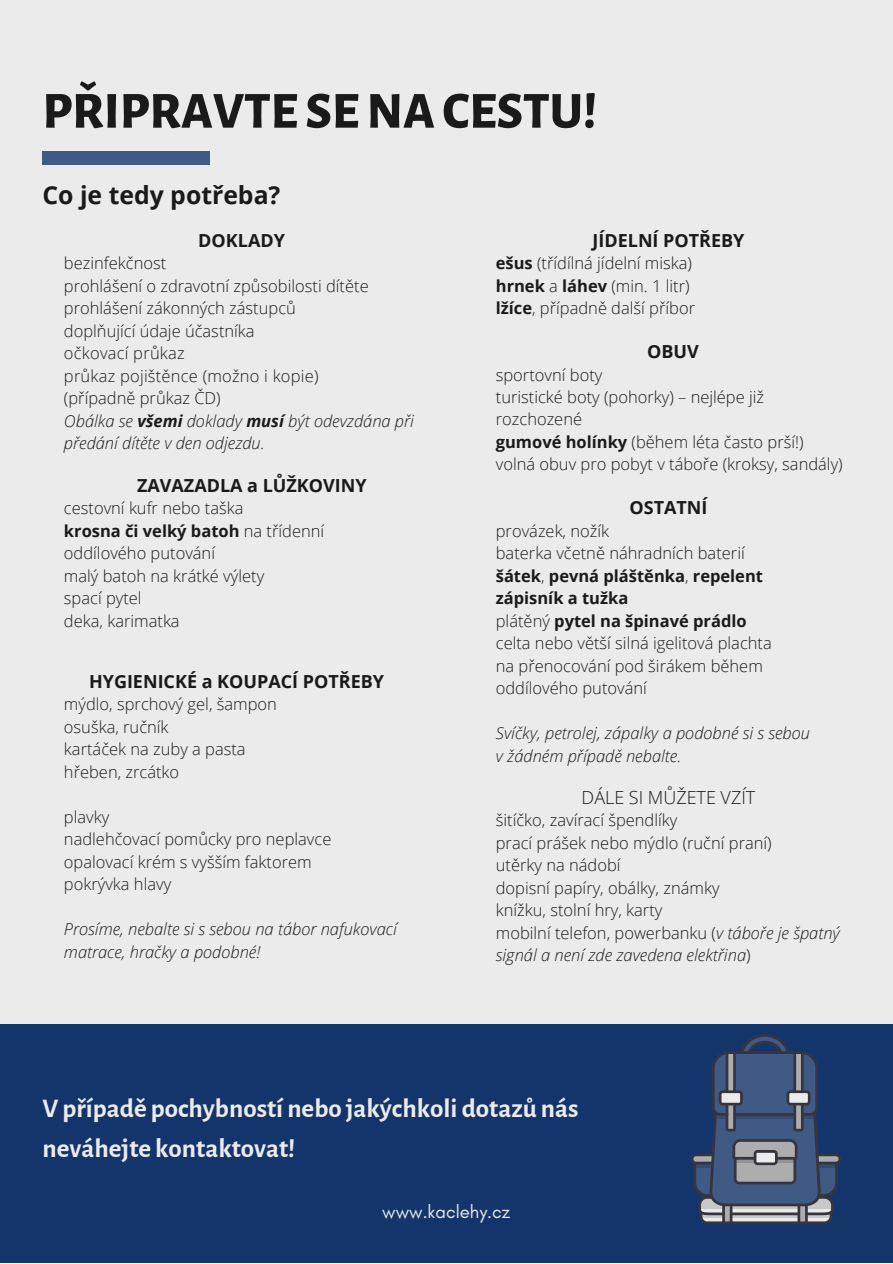
<style>
.page{position:relative;width:893px;height:1264px;background:#fff}
.page>*{position:absolute;margin:0;border:0;box-sizing:border-box;transform-origin:0 0}
.t1{font:800 52.05px "Alegreya Sans";color:#1a1a1a}
.t2{font:700 27px/40.5px "Alegreya Sans";color:#ebebeb}
.t3{font:700 24.75px "Open Sans";color:#1a1a1a}
.t4{font:18.6px "Glacial Indifference";color:#ebebeb}
.t5{font:700 18px "Open Sans";color:#1a1a1a}
.t6{font:300 18px "Open Sans";color:#1a1a1a}
.t7{font:300 16.5px/22.5px "Open Sans";color:#1a1a1a}
.t8{font:italic 300 16.5px/22.5px "Open Sans";color:#1a1a1a}
.t9{font:700 16.5px "Open Sans";color:#1a1a1a}
.s1{font-weight:700}
.s2{font-weight:300}
.s3{font-style:normal}
</style>
<div class="page">
<div style="left:0;top:0;width:892px;height:1262px;background:#ebebeb"></div>
<div style="left:0;top:1024px;width:892px;height:238px;background:#13356c"></div>
<div style="left:42px;top:151px;width:168px;height:14px;background:#3f5a84"></div>
<svg style="left:690px;top:1034px;width:151px;height:190px"></svg>
<p class="t1" style="left:42px;top:86px;width:556px">PŘIPRAVTE SE NACESTU!</p>
<p class="t3" style="left:42px;top:178px;width:239px">Co je tedy potřeba?</p>
<p class="t5" style="left:198px;top:227px;width:88px">DOKLADY</p>
<p class="t7" style="left:64px;top:251px;width:104px">bezinfekčnost</p>
<p class="t7" style="left:64px;top:274px;width:306px">prohlášení o zdravotní způsobilosti dítěte</p>
<p class="t7" style="left:64px;top:296px;width:233px">prohlášení zákonných zástupců</p>
<p class="t7" style="left:64px;top:319px;width:192px">doplňující údaje účastníka</p>
<p class="t7" style="left:64px;top:341px;width:122px">očkovací průkaz</p>
<p class="t7" style="left:64px;top:364px;width:256px">průkaz pojištěnce (možno i kopie)</p>
<p class="t7" style="left:64px;top:386px;width:158px">(případně průkaz ČD)</p>
<p class="t8" style="left:64px;top:409px;width:351px">Obálka se <span class="s1">všemi</span> doklady <span class="s1">musí</span> být odevzdána při předání dítěte v den odjezdu.</p>
<p class="t5" style="left:137px;top:472px;width:231px">ZAVAZADLA a LŮŽKOVINY</p>
<p class="t7" style="left:64px;top:496px;width:181px">cestovní kufr nebo taška</p>
<p class="t7" style="left:64px;top:519px;width:262px"><span class="s1">krosna či velký batoh</span> na třídenní oddílového putování</p>
<p class="t7" style="left:64px;top:564px;width:202px">malý batoh na krátké výlety</p>
<p class="t7" style="left:64px;top:586px;width:79px">spací pytel</p>
<p class="t7" style="left:64px;top:609px;width:117px">deka, karimatka</p>
<p class="t5" style="left:89px;top:668px;width:297px">HYGIENICKÉ a KOUPACÍ POTŘEBY</p>
<p class="t7" style="left:64px;top:692px;width:214px">mýdlo, sprchový gel, šampon</p>
<p class="t7" style="left:64px;top:715px;width:106px">osuška, ručník</p>
<p class="t7" style="left:64px;top:737px;width:183px">kartáček na zuby a pasta</p>
<p class="t7" style="left:64px;top:760px;width:117px">hřeben, zrcátko</p>
<p class="t7" style="left:64px;top:805px;width:47px">plavky</p>
<p class="t7" style="left:64px;top:827px;width:269px">nadlehčovací pomůcky pro neplavce</p>
<p class="t7" style="left:64px;top:850px;width:249px">opalovací krém s vyšším faktorem</p>
<p class="t7" style="left:64px;top:872px;width:109px">pokrývka hlavy</p>
<p class="t8" style="left:64px;top:917px;width:334px">Prosíme, nebalte si s sebou na tábor nafukovací matrace, hračky a podobné!</p>
<p class="t5" style="left:592px;top:227px;width:153px">JÍDELNÍ POTŘEBY</p>
<p class="t7" style="left:496px;top:251px;width:198px"><span class="s1">ešus</span> (třídílná jídelní miska)</p>
<p class="t7" style="left:496px;top:274px;width:195px"><span class="s1">hrnek</span> a <span class="s1">láhev</span> (min. 1 litr)</p>
<p class="t7" style="left:496px;top:296px;width:201px"><span class="s1">lžíce</span>, případně další příbor</p>
<p class="t5" style="left:647px;top:339px;width:53px">OBUV</p>
<p class="t7" style="left:496px;top:363px;width:108px">sportovní boty</p>
<p class="t7" style="left:496px;top:385px;width:270px">turistické boty (pohorky) – nejlépe již rozchozené</p>
<p class="t7" style="left:496px;top:430px;width:309px"><span class="s1">gumové holínky</span> (během léta často prší!)</p>
<p class="t7" style="left:496px;top:453px;width:348px">volná obuv pro pobyt v táboře (kroksy, sandály)</p>
<p class="t5" style="left:629px;top:495px;width:79px">OSTATNÍ</p>
<p class="t7" style="left:496px;top:519px;width:115px">provázek, nožík</p>
<p class="t7" style="left:496px;top:541px;width:250px">baterka včetně náhradních baterií</p>
<p class="t9" style="left:496px;top:564px;width:269px">šátek<span class="s2">,</span> pevná pláštěnka<span class="s2">,</span> repelent</p>
<p class="t9" style="left:496px;top:586px;width:134px">zápisník a tužka</p>
<p class="t9" style="left:496px;top:609px;width:252px"><span class="s2">plátěný</span> pytel na špinavé prádlo</p>
<p class="t7" style="left:496px;top:631px;width:277px">celta nebo větší silná igelitová plachta na přenocování pod širákem během oddílového putování</p>
<p class="t8" style="left:496px;top:721px;width:316px">Svíčky, petrolej, zápalky a podobné si s sebou</p>
<p class="t8" style="left:496px;top:744px;width:187px">v žádném případě nebalte.</p>
<p class="t6" style="left:581px;top:784px;width:175px">DÁLE SI MŮŽETE VZÍT</p>
<p class="t7" style="left:496px;top:808px;width:183px">šitíčko, zavírací špendlíky</p>
<p class="t7" style="left:496px;top:831px;width:277px">prací prášek nebo mýdlo (ruční praní)</p>
<p class="t7" style="left:496px;top:853px;width:126px">utěrky na nádobí</p>
<p class="t7" style="left:496px;top:876px;width:225px">dopisní papíry, obálky, známky</p>
<p class="t7" style="left:496px;top:898px;width:168px">knížku, stolní hry, karty</p>
<p class="t8" style="left:496px;top:921px;width:345px"><span class="s3">mobilní telefon, powerbanku (</span>v táboře je špatný signál a není zde zavedena elektřina<span class="s3">)</span></p>
<p class="t2" style="left:42px;top:1088px;width:537px">V případě pochybností nebo jakýchkoli dotazů nás neváhejte kontaktovat!</p>
<p class="t4" style="left:382px;top:1199px;width:129px">www.kaclehy.cz</p>
</div>
